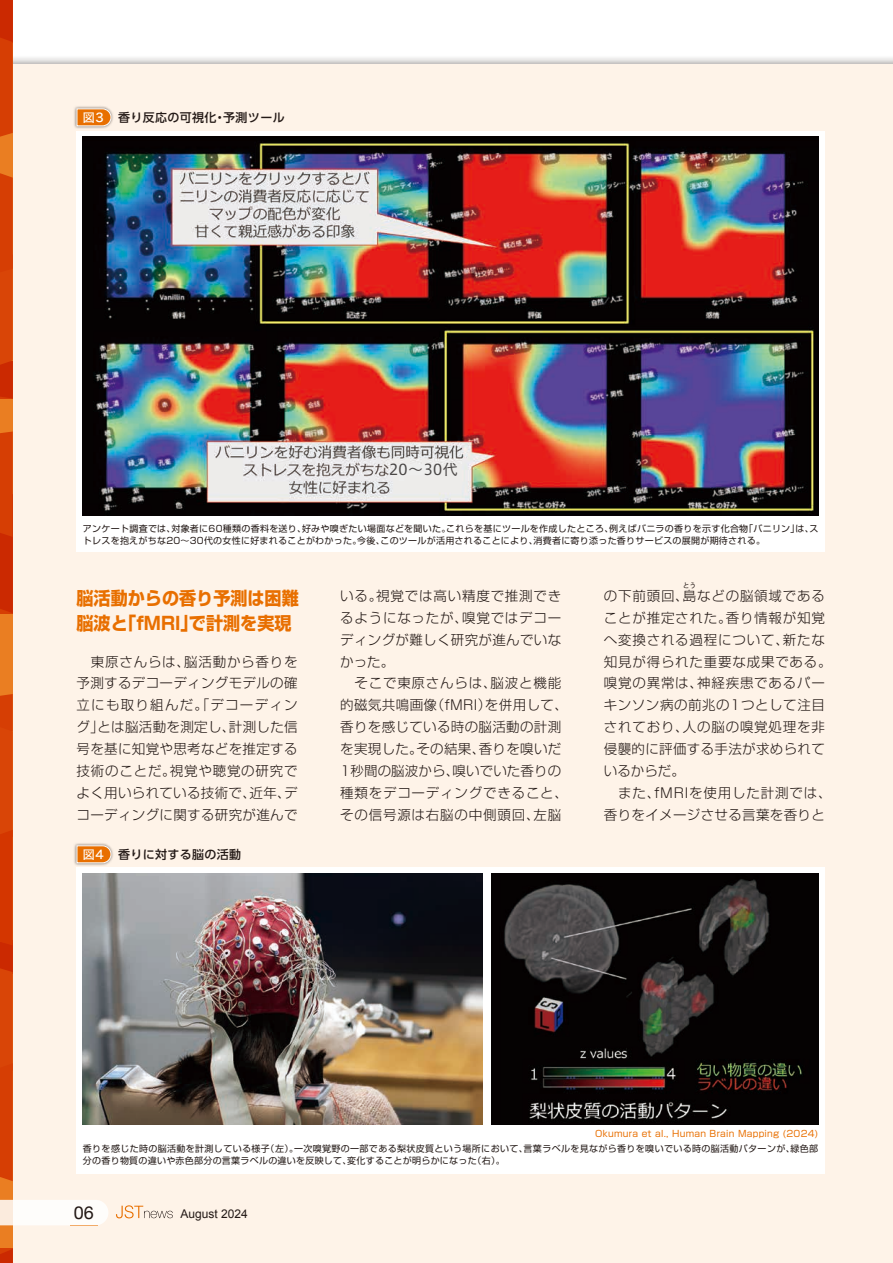
<style>
.page{position:relative;width:893px;height:1263px;background:#fff}
.page>*{position:absolute;margin:0;border:0;box-sizing:border-box;transform-origin:0 0}
.t1{font:700 18px/25.5px "Shin Go Pro";color:#e86f00;scale:.95 1}
.t2{font:18px "Helvetica Neue";color:#231916}
.t3{font:15px "Hiragino UD Sans Std W4";color:#4a4746}
.t4{font:300 13.5px/21.9px "Shin Go Pro";letter-spacing:.06em;color:#231916;text-align:justify}
.t5{font:300 13.5px/21.9px "Shin Go Pro";letter-spacing:.03em;color:#231916}
.t6{font:500 12px "UD Shin Go Pro";letter-spacing:.03em;color:#231916}
.t7{font:12px "Arial";color:#231916}
.t8{font:9px/12px "Shin Go Pro";letter-spacing:.035em;color:#231916}
.t9{font:9px "Shin Go Pro";letter-spacing:.03em;color:#e86f00}
.t10{font:300 6.75px "Shin Go Pro";color:#231916}
.s1{font-family:"Hira Kaku Std W5";font-weight:400;color:#fff}
</style>
<div class="page">
<div style="left:0;top:64px;width:893px;height:1199px;background:#fef3e8"></div>
<div style="left:0;top:0;width:13px;height:1263px;background:#ea7e22"></div>
<svg style="left:0;top:0;width:13px;height:137px"></svg>
<svg style="left:0;top:1249px;width:13px;height:14px"></svg>
<svg style="left:0;top:173px;width:13px;height:225px"></svg>
<svg style="left:0;top:694px;width:13px;height:487px"></svg>
<svg style="left:0;top:431px;width:13px;height:182px"></svg>
<div style="left:77px;top:867px;width:748px;height:307px;background:#fff"></div>
<div style="left:74px;top:842px;width:40px;height:24px;background:#231916;opacity:.65"></div>
<svg style="left:76px;top:845px;width:36px;height:19px"></svg>
<img style="left:83px;top:874px;width:400px;height:251px">
<div style="left:77px;top:131px;width:748px;height:420px;background:#fff"></div>
<div style="left:74px;top:105px;width:40px;height:24px;background:#231916;opacity:.65"></div>
<svg style="left:76px;top:108px;width:36px;height:19px"></svg>
<img style="left:83px;top:137px;width:736px;height:378px">
<img style="left:491px;top:874px;width:328px;height:251px">
<svg style="left:0;top:1200px;width:108px;height:26px"></svg>
<svg style="left:116px;top:1205px;width:57px;height:13px"></svg>
<p class="t6" style="left:83px;top:108px;width:203px"><span class="s1">図3</span> 香り反応の可視化・予測ツール</p>
<p class="t3" style="left:389px;top:458px;width:70px">20～30代</p>
<p class="t8" style="left:83px;top:521px;width:737px">アンケート調査では、対象者に60種類の香料を送り、好みや嗅ぎたい場面などを聞いた。これらを基にツールを作成したところ、例えばバニラの香りを示す化合物「バニリン」は、ストレスを抱えがちな20～30代の女性に好まれることがわかった。今後、このツールが活用されることにより、消費者に寄り添った香りサービスの展開が期待される。</p>
<h1 class="t1" style="left:77px;top:583px;width:236px">脳活動からの香り予測は困難脳波と「fMRI」で計測を実現</h1>
<p class="t4" style="left:77px;top:649px;width:223px">　東原さんらは、脳活動から香りを予測するデコーディングモデルの確立にも取り組んだ。「デコーディング」とは脳活動を測定し、計測した信号を基に知覚や思考などを推定する技術のことだ。視覚や聴覚の研究でよく用いられている技術で、近年、デコーディングに関する研究が進んで</p>
<p class="t6" style="left:83px;top:844px;width:160px"><span class="s1">図4</span> 香りに対する脳の活動</p>
<p class="t10" style="left:683px;top:580px;width:15px">とう</p>
<p class="t4" style="left:604px;top:605px;width:229px;text-align:left">ことが推定された。香り情報が知覚へ変換される過程について、新たな知見が得られた重要な成果である。嗅覚の異常は、神経疾患であるパーキンソン病の前兆の1つとして注目されており、人の脳の嗅覚処理を非侵襲的に評価する手法が求められているからだ。<br>　また、fMRIを使用した計測では、香りをイメージさせる言葉を香りと</p>
<p class="t5" style="left:340px;top:583px;width:229px">いる。視覚では高い精度で推測できるようになったが、嗅覚ではデコーディングが難しく研究が進んでいなかった。<br>　そこで東原さんらは、脳波と機能的磁気共鳴画像（fMRI）を併用して、香りを感じている時の脳活動の計測を実現した。その結果、香りを嗅いだ<br>1秒間の脳波から、嗅いでいた香りの種類をデコーディングできること、その信号源は右脳の中側頭回、左脳</p>
<p class="t4" style="left:604px;top:583px;width:223px">の下前頭回、島などの脳領域である</p>
<p class="t9" style="left:595px;top:1126px;width:224px">Okumura et al., Human Brain Mapping (2024)</p>
<p class="t8" style="left:83px;top:1141px;width:737px">香りを感じた時の脳活動を計測している様子（左）。一次嗅覚野の一部である梨状皮質という場所において、言葉ラベルを見ながら香りを嗅いでいる時の脳活動パターンが、緑色部分の香り物質の違いや赤色部分の言葉ラベルの違いを反映して、変化することが明らかになった（右）。</p>
<h1 class="t2" style="left:74px;top:1199px;width:22px">06</h1>
<p class="t7" style="left:180px;top:1206px;width:69px">August 2024</p>
</div>
